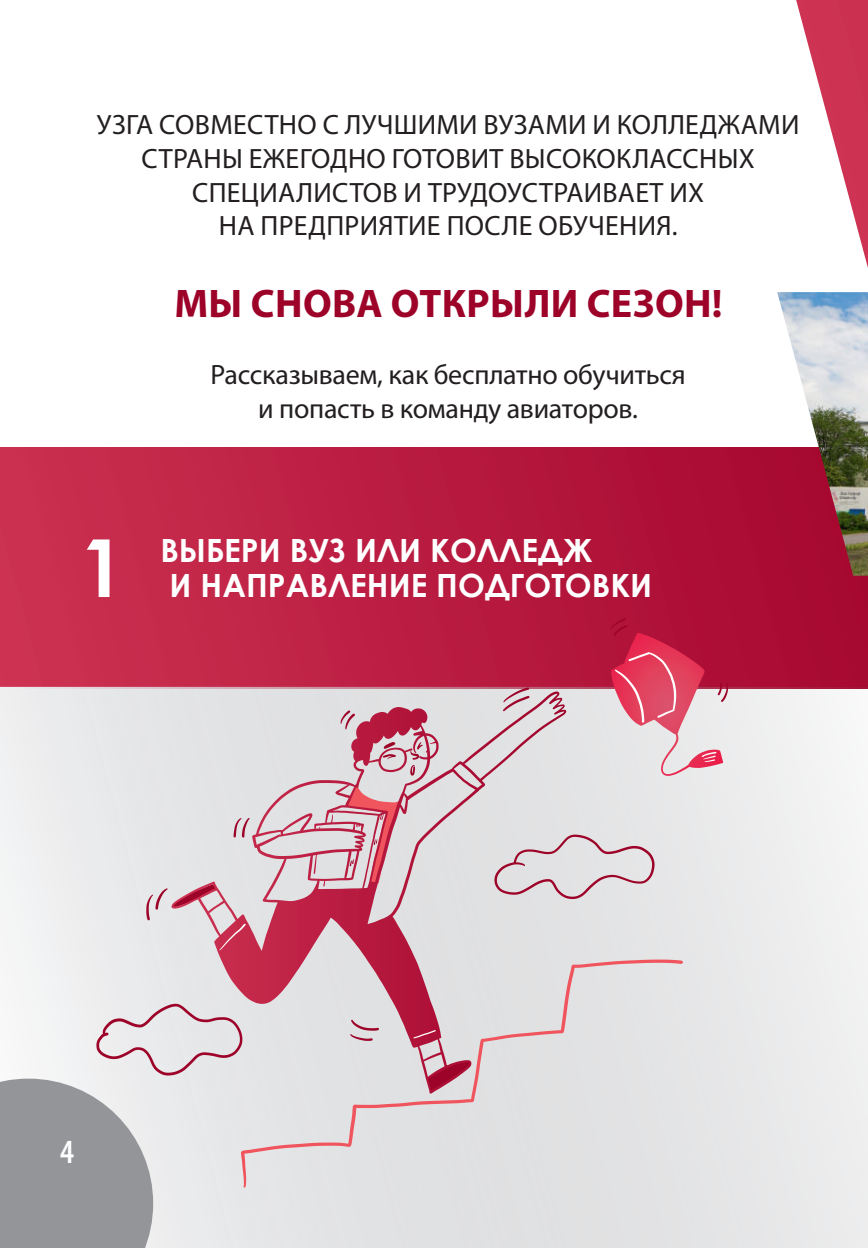
<style>
.page{position:relative;width:868px;height:1248px;background:#fff}
.page>*{position:absolute;margin:0;border:0;box-sizing:border-box;transform-origin:0 0}
.t1{font:700 80px "Century Gothic";color:#fff}
.t2{font:700 40px "Myriad Pro";letter-spacing:.01em;color:#9d0228}
.t3{font:600 condensed 34px "Myriad Pro";color:#fff}
.t4{font:700 32px/34.6px "Century Gothic";color:#fff}
.t5{font:28px/33.6px "Myriad Pro";letter-spacing:.01em;color:#231f20;text-align:center}
.t6{font:28px/33.6px "Myriad Pro";letter-spacing:-.01em;color:#231f20;text-align:center}
</style>
<div class="page">
<svg style="left:796px;top:0;width:71px;height:264px"></svg>
<div style="left:0;top:447px;width:867px;height:241px;background:linear-gradient(to right,#cc3151,#a5072f)"></div>
<svg style="left:0;top:686px;width:867px;height:561px"></svg>
<svg style="left:241px;top:959px;width:442px;height:228px;background:#ded2d6"></svg>
<svg style="left:350px;top:1019px;width:29px;height:21px"></svg>
<svg style="left:233px;top:818px;width:16px;height:19px"></svg>
<svg style="left:717px;top:682px;width:11px;height:19px"></svg>
<svg style="left:340px;top:618px;width:344px;height:280px;background:#d49ca9"></svg>
<svg style="left:701px;top:751px;width:15px;height:11px"></svg>
<svg style="left:146px;top:884px;width:100px;height:66px;background:#dcbac3"></svg>
<svg style="left:413px;top:1029px;width:23px;height:9px"></svg>
<img style="left:777px;top:292px;width:90px;height:283px">
<svg style="left:0;top:1003px;width:242px;height:244px;background:#c8c7c9"></svg>
<p class="t5" style="left:97px;top:108px;width:704px">УЗГА СОВМЕСТНО С ЛУЧШИМИ ВУЗАМИ И КОЛЛЕДЖАМИ СТРАНЫ ЕЖЕГОДНО ГОТОВИТ ВЫСОКОКЛАССНЫХ СПЕЦИАЛИСТОВ И ТРУДОУСТРАИВАЕТ ИХ<br>НА ПРЕДПРИЯТИЕ ПОСЛЕ ОБУЧЕНИЯ.</p>
<h2 class="t2" style="left:174px;top:277px;width:549px">МЫ СНОВА ОТКРЫЛИ СЕЗОН!</h2>
<p class="t6" style="left:210px;top:357px;width:476px">Рассказываем, как бесплатно обучиться и попасть в команду авиаторов.</p>
<h1 class="t1" style="left:80px;top:507px;width:46px">1</h1>
<p class="t4" style="left:160px;top:532px;width:493px">ВЫБЕРИ ВУЗ ИЛИ КОЛЛЕДЖ<br>И НАПРАВЛЕНИЕ ПОДГОТОВКИ</p>
<p class="t3" style="left:60px;top:1130px;width:15px">4</p>
</div>
